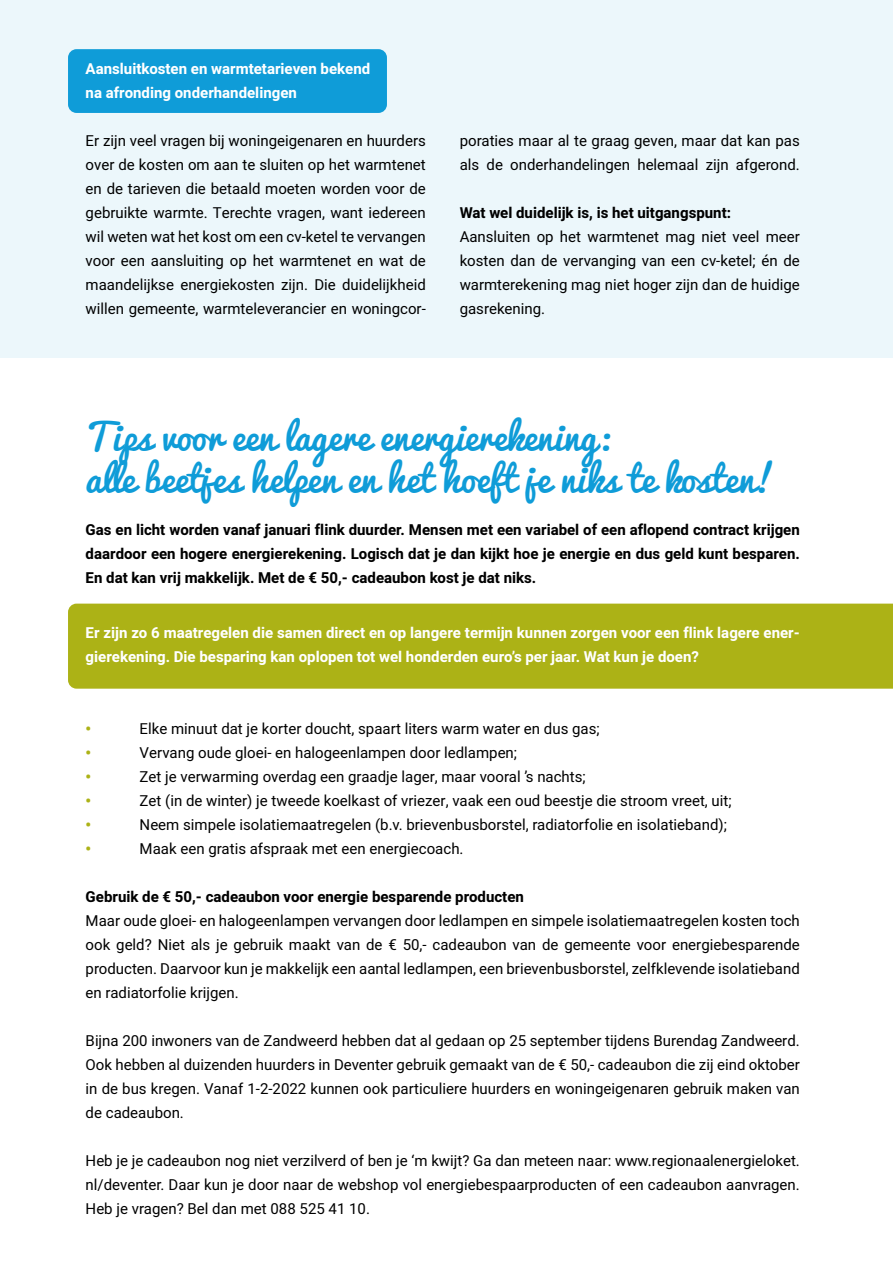
<style>
.page{position:relative;width:893px;height:1263px;background:#fff}
.page>*{position:absolute;margin:0;border:0;box-sizing:border-box;transform-origin:0 0}
.t1{font:36px/42px "Pacifico";color:#0f9cd8}
.t2{font:15px/24px "Heebo";color:#000;text-align:justify}
.t3{font:700 15px/24px "Heebo";color:#000;text-align:justify}
.t4{font:700 15px/24px "Heebo";color:#fff}
.t5{font:900 15px "Heebo";color:#acb216}
</style>
<div class="page">
<div style="left:0;top:0;width:893px;height:357px;background:#ecf7fb"></div>
<div style="left:68px;top:604px;width:825px;height:85px;background:#acb216"></div>
<div style="left:68px;top:49px;width:319px;height:64px;background:#0f9cd8;border-radius:9px"></div>
<p class="t4" style="left:86px;top:57px;width:286px">Aansluitkosten en warmtetarieven bekend na afronding onderhandelingen</p>
<p class="t2" style="left:86px;top:129px;width:342px">Er zijn veel vragen bij woningeigenaren en huurders over de kosten om aan te sluiten op het warmtenet en de tarieven die betaald moeten worden voor de gebruikte warmte. Terechte vragen, want iedereen wil weten wat het kost om een cv-ketel te vervangen voor een aansluiting op het warmtenet en wat de maandelijkse energiekosten zijn. Die duidelijkheid willen gemeente, warmteleverancier en woningcor-</p>
<p class="t2" style="left:460px;top:128px;width:342px">poraties maar al te graag geven, maar dat kan pas als de onderhandelingen helemaal zijn afgerond.</p>
<p class="t3" style="left:460px;top:201px;width:273px">Wat wel duidelijk is, is het uitgangspunt:</p>
<p class="t2" style="left:460px;top:224px;width:342px">Aansluiten op het warmtenet mag niet veel meer kosten dan de vervanging van een cv-ketel; én de warmterekening mag niet hoger zijn dan de huidige gasrekening.</p>
<h1 class="t1" style="left:86px;top:415px;width:692px">Tips voor een lagere energierekening:<br>alle beetjes helpen en het hoeft je niks te kosten!</h1>
<p class="t3" style="left:86px;top:518px;width:716px">Gas en licht worden vanaf januari flink duurder. Mensen met een variabel of een aflopend contract krijgen daardoor een hogere energierekening. Logisch dat je dan kijkt hoe je energie en dus geld kunt besparen.<br>En dat kan vrij makkelijk. Met de € 50,- cadeaubon kost je dat niks.</p>
<p class="t4" style="left:86px;top:621px;width:716px">Er zijn zo 6 maatregelen die samen direct en op langere termijn kunnen zorgen voor een flink lagere ener&shy;gierekening. Die besparing kan oplopen tot wel honderden euro’s per jaar. Wat kun je doen?</p>
<p class="t5" style="left:86px;top:718px;width:7px">•</p>
<p class="t2" style="left:140px;top:717px;width:461px">Elke minuut dat je korter doucht, spaart liters warm water en dus gas;</p>
<p class="t5" style="left:86px;top:742px;width:7px">•</p>
<p class="t2" style="left:140px;top:741px;width:379px">Vervang oude gloei- en halogeenlampen door ledlampen;</p>
<p class="t5" style="left:86px;top:766px;width:7px">•</p>
<p class="t2" style="left:140px;top:765px;width:448px">Zet je verwarming overdag een graadje lager, maar vooral ’s nachts;</p>
<p class="t5" style="left:86px;top:790px;width:7px">•</p>
<p class="t2" style="left:140px;top:789px;width:593px">Zet (in de winter) je tweede koelkast of vriezer, vaak een oud beestje die stroom vreet, uit;</p>
<p class="t5" style="left:86px;top:814px;width:7px">•</p>
<p class="t2" style="left:140px;top:813px;width:589px">Neem simpele isolatiemaatregelen (b.v. brievenbusborstel, radiatorfolie en isolatieband);</p>
<p class="t5" style="left:86px;top:838px;width:7px">•</p>
<p class="t2" style="left:140px;top:837px;width:325px">Maak een gratis afspraak met een energiecoach.</p>
<p class="t3" style="left:86px;top:885px;width:440px">Gebruik de € 50,- cadeaubon voor energie besparende producten</p>
<p class="t2" style="left:86px;top:909px;width:716px">Maar oude gloei- en halogeenlampen vervangen door ledlampen en simpele isolatiemaatregelen kosten toch ook geld? Niet als je gebruik maakt van de € 50,- cadeaubon van de gemeente voor energiebesparende producten. Daarvoor kun je makkelijk een aantal ledlampen, een brievenbusborstel, zelfklevende isolatieband en radiatorfolie krijgen.</p>
<p class="t2" style="left:86px;top:1029px;width:716px">Bijna 200 inwoners van de Zandweerd hebben dat al gedaan op 25 september tijdens Burendag Zandweerd.<br>Ook hebben al duizenden huurders in Deventer gebruik gemaakt van de € 50,- cadeaubon die zij eind oktober in de bus kregen. Vanaf 1-2-2022 kunnen ook particuliere huurders en woningeigenaren gebruik maken van de cadeaubon.</p>
<p class="t2" style="left:86px;top:1149px;width:716px">Heb je je cadeaubon nog niet verzilverd of ben je ‘m kwijt? Ga dan meteen naar: www.regionaalenergieloket. nl/deventer. Daar kun je door naar de webshop vol energiebespaarproducten of een cadeaubon aanvragen.<br>Heb je vragen? Bel dan met 088 525 41 10.</p>
</div>
